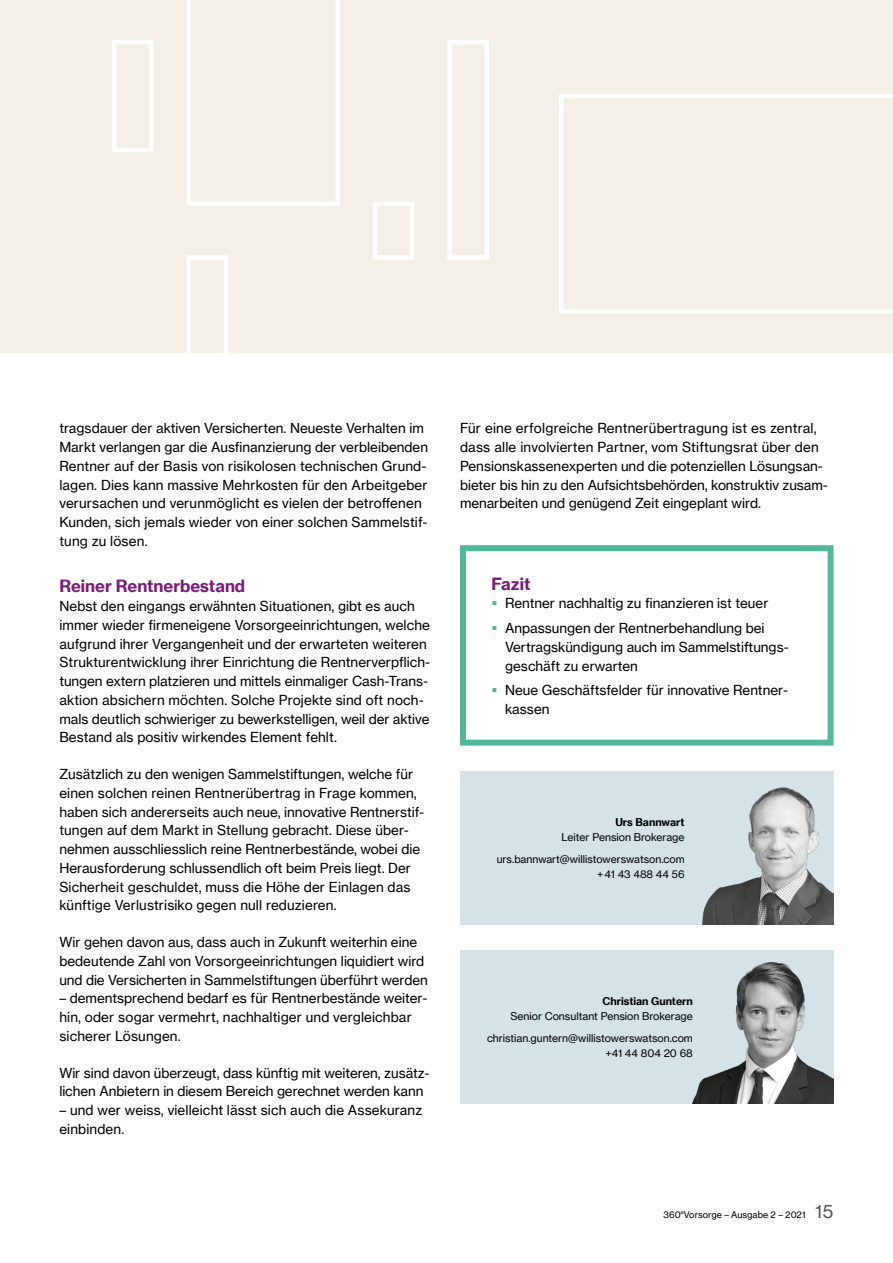
<style>
.page{position:relative;width:893px;height:1263px;background:#fff}
.page>*{position:absolute;margin:0;border:0;box-sizing:border-box;transform-origin:0 0}
.t1{font:16.5px "N Haas Grotesk TX Pro 75 Bd";color:#791b79}
.t2{font:13.5px/18.8px "N Haas Grotesk TX Pro 55 Rg";color:#000}
.t3{font:10.5px/22.5px "N Haas Grotesk TX Pro 55 Rg";color:#000;text-align:right}
.t4{font:10.5px "N Haas Grotesk TX Pro 75 Bd";color:#000}
.t5{font:9px "N Haas Grotesk TX Pro 55 Rg";color:#000}
.s1{font-size:18px;color:#565656}
</style>
<div class="page">
<div style="left:0;top:0;width:893px;height:352px;background:#f4f0e7"></div>
<div style="left:112px;top:40px;width:42px;height:112px;border:4px solid #fff"></div>
<div style="left:447px;top:40px;width:42px;height:220px;border:4px solid #fff"></div>
<svg style="left:559px;top:94px;width:334px;height:220px"></svg>
<svg style="left:186px;top:0;width:154px;height:206px"></svg>
<div style="left:186px;top:255px;width:42px;height:112px;border:4px solid #fff"></div>
<div style="left:373px;top:201px;width:41px;height:59px;border:4px solid #fff"></div>
<div style="left:460px;top:545px;width:374px;height:201px;border:6px solid #51b89c"></div>
<div style="left:460px;top:771px;width:374px;height:154px;background:#d5e2e8"></div>
<img style="left:702px;top:787px;width:132px;height:138px">
<div style="left:460px;top:950px;width:374px;height:153px;background:#d5e2e8"></div>
<img style="left:692px;top:962px;width:142px;height:141px">
<p class="t2" style="left:59px;top:419px;width:370px">tragsdauer der aktiven Versicherten. Neueste Verhalten im Markt verlangen gar die Ausfinanzierung der verbleibenden Rentner auf der Basis von risikolosen technischen Grund&shy;lagen. Dies kann massive Mehrkosten für den Arbeitgeber verursachen und verunmöglicht es vielen der betroffenen Kunden, sich jemals wieder von einer solchen Sammelstif&shy;tung zu lösen.</p>
<p class="t1" style="left:59px;top:576px;width:187px">Reiner Rentnerbestand</p>
<p class="t2" style="left:59px;top:597px;width:372px">Nebst den eingangs erwähnten Situationen, gibt es auch immer wieder firmeneigene Vorsorgeeinrichtungen, welche aufgrund ihrer Vergangenheit und der erwarteten weiteren Strukturentwicklung ihrer Einrichtung die Rentnerverpflich&shy;tungen extern platzieren und mittels einmaliger Cash-Trans&shy;aktion absichern möchten. Solche Projekte sind oft noch&shy;mals deutlich schwieriger zu bewerkstelligen, weil der aktive Bestand als positiv wirkendes Element fehlt.</p>
<p class="t2" style="left:59px;top:765px;width:366px">Zusätzlich zu den wenigen Sammelstiftungen, welche für einen solchen reinen Rentnerübertrag in Frage kommen, haben sich andererseits auch neue, innovative Rentnerstif&shy;tungen auf dem Markt in Stellung gebracht. Diese über&shy;nehmen ausschliesslich reine Rentnerbestände, wobei die Herausforderung schlussendlich oft beim Preis liegt. Der Sicherheit geschuldet, muss die Höhe der Einlagen das künftige Verlustrisiko gegen null reduzieren.</p>
<p class="t2" style="left:59px;top:933px;width:370px">Wir gehen davon aus, dass auch in Zukunft weiterhin eine bedeutende Zahl von Vorsorgeeinrichtungen liquidiert wird und die Versicherten in Sammelstiftungen überführt werden</p>
<p class="t2" style="left:59px;top:989px;width:370px">– dementsprechend bedarf es für Rentnerbestände weiter&shy;hin, oder sogar vermehrt, nachhaltiger und vergleichbar sicherer Lösungen.</p>
<p class="t2" style="left:59px;top:1063px;width:371px">Wir sind davon überzeugt, dass künftig mit weiteren, zusätz&shy;lichen Anbietern in diesem Bereich gerechnet werden kann</p>
<p class="t2" style="left:59px;top:1101px;width:364px">– und wer weiss, vielleicht lässt sich auch die Assekuranz einbinden.</p>
<p class="t2" style="left:460px;top:419px;width:369px">Für eine erfolgreiche Rentnerübertragung ist es zentral, dass alle involvierten Partner, vom Stiftungsrat über den Pensionskassenexperten und die potenziellen Lösungsan&shy;bieter bis hin zu den Aufsichtsbehörden, konstruktiv zusam&shy;menarbeiten und genügend Zeit eingeplant wird.</p>
<p class="t1" style="left:491px;top:573px;width:40px">Fazit</p>
<p class="t2" style="left:505px;top:591px;width:265px;line-height:24.8px">Rentner nachhaltig zu finanzieren ist teuer<br>Anpassungen der Rentnerbehandlung bei</p>
<p class="t2" style="left:505px;top:637px;width:285px">Vertragskündigung auch im Sammelstiftungs&shy;geschäft zu erwarten</p>
<p class="t2" style="left:505px;top:681px;width:285px">Neue Geschäftsfelder für innovative Rentner&shy;kassen</p>
<p class="t4" style="left:615px;top:815px;width:71px">Urs Bannwart</p>
<p class="t3" style="left:497px;top:826px;width:189px">Leiter Pension Brokerage urs.bannwart@willistowerswatson.com</p>
<p class="t3" style="left:597px;top:863px;width:89px">+ 41 43 488 44 56</p>
<p class="t4" style="left:603px;top:994px;width:92px">Christian Guntern</p>
<p class="t3" style="left:487px;top:1004px;width:207px">Senior Consultant Pension Brokerage christian.guntern@willistowerswatson.com</p>
<p class="t3" style="left:605px;top:1042px;width:89px">+41 44 804 20 68</p>
<p class="t5" style="left:663px;top:1209px;width:172px">360°Vorsorge – Ausgabe 2 – 2021 <span class="s1">15</span></p>
</div>
